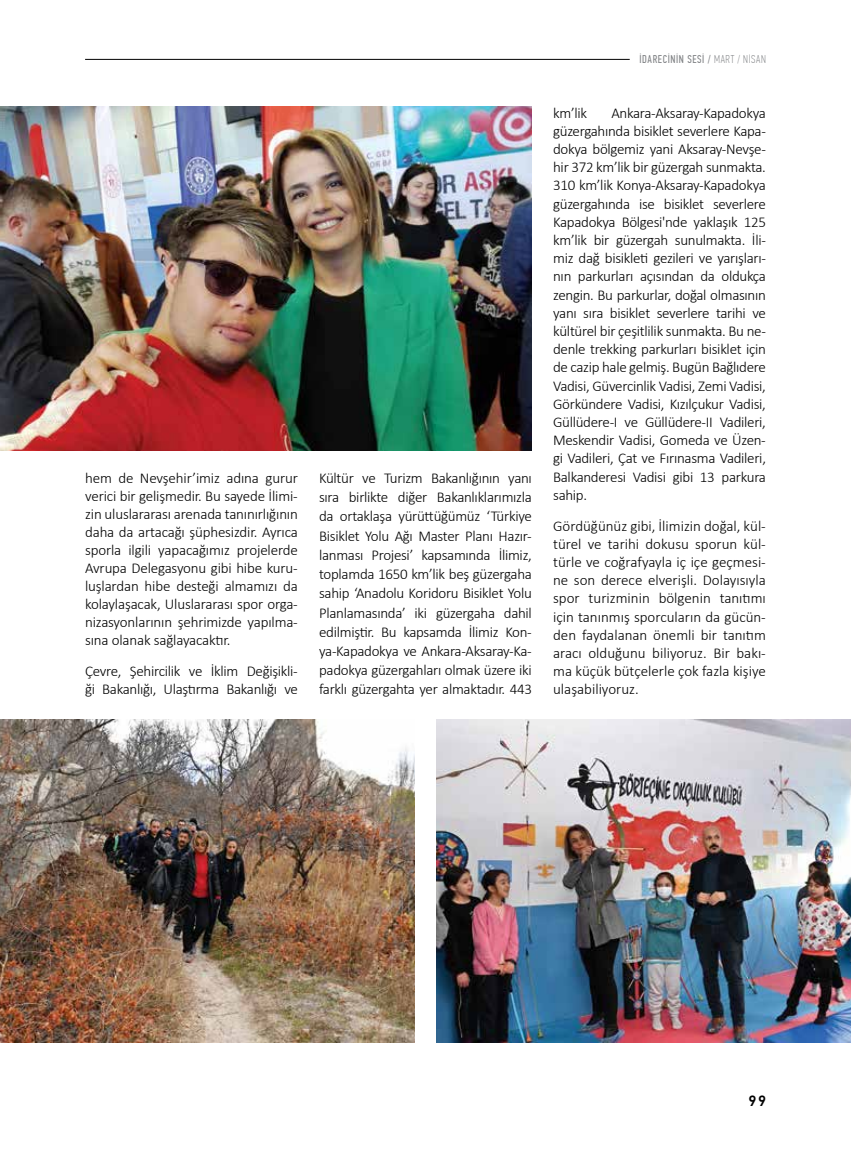
<style>
.page{position:relative;width:851px;height:1149px;background:#fff}
.page>*{position:absolute;margin:0;border:0;box-sizing:border-box;transform-origin:0 0}
.t1{font:300 15px/18.1px "Calibri";letter-spacing:-.02em;color:#000;text-align:justify}
.t2{font:500 15px "PF Din Text Pro";color:#000}
.t3{font:11.25px "PF Din Text Comp Pro";letter-spacing:.055em;color:#808285}
.s1{font-weight:100}
</style>
<div class="page">
<hr style="left:85px;top:59px;width:544px;height:1px;background:#000">
<img style="left:0;top:106px;width:531px;height:344px">
<img style="left:0;top:719px;width:415px;height:323px">
<img style="left:436px;top:719px;width:414px;height:323px">
<p class="t1" style="left:85px;top:468px;width:214px">hem de Nevşehir’imiz adına gurur verici bir gelişmedir. Bu sayede İlimi&shy;zin uluslararası arenada tanınırlığının daha da artacağı şüphesizdir. Ayrıca sporla ilgili yapacağımız projelerde Avrupa Delegasyonu gibi hibe kuru&shy;luşlardan hibe desteği almamızı da kolaylaşacak, Uluslararası spor orga&shy;nizasyonlarının şehrimizde yapılma&shy;sına olanak sağlayacaktır.</p>
<p class="t1" style="left:85px;top:661px;width:214px">Çevre, Şehircilik ve İklim Değişikli&shy;ği Bakanlığı, Ulaştırma Bakanlığı ve</p>
<p class="t1" style="left:319px;top:468px;width:214px;line-height:19.2px">Kültür ve Turizm Bakanlığının yanı sıra birlikte diğer Bakanlıklarımızla da ortaklaşa yürüttüğümüz ‘Türkiye Bisiklet Yolu Ağı Master Planı Hazır&shy;lanması Projesi’ kapsamında İlimiz, toplamda 1650 km’lik beş güzergaha sahip ‘Anadolu Koridoru Bisiklet Yolu Planlamasında’ iki güzergaha dahil edilmiştir. Bu kapsamda İlimiz Kon&shy;ya-Kapadokya ve Ankara-Aksaray-Ka&shy;padokya güzergahları olmak üzere iki farklı güzergahta yer almaktadır. 443</p>
<p class="t3" style="left:639px;top:53px;width:128px">İDARECİNİN SESİ / <span class="s1">MART / NİSAN</span></p>
<p class="t1" style="left:553px;top:103px;width:35px">km’lik</p>
<p class="t1" style="left:553px;top:103px;width:214px;text-indent:58px">Ankara-Aksaray-Kapadokya güzergahında bisiklet severlere Kapa&shy;dokya bölgemiz yani Aksaray-Nevşe&shy;hir 372 km’lik bir güzergah sunmakta.<br>310 km’lik Konya-Aksaray-Kapadokya güzergahında ise bisiklet severlere Kapadokya Bölgesi'nde yaklaşık 125 km’lik bir güzergah sunulmakta. İli&shy;miz dağ bisikleti gezileri ve yarışları&shy;nın parkurları açısından da oldukça zengin. Bu parkurlar, doğal olmasının yanı sıra bisiklet severlere tarihi ve kültürel bir çeşitlilik sunmakta. Bu ne&shy;denle trekking parkurları bisiklet için de cazip hale gelmiş. Bugün Bağlıdere Vadisi, Güvercinlik Vadisi, Zemi Vadisi, Görkündere Vadisi, Kızılçukur Vadisi, Güllüdere-I ve Güllüdere-II Vadileri, Meskendir Vadisi, Gomeda ve Üzen&shy;gi Vadileri, Çat ve Fırınasma Vadileri, Balkanderesi Vadisi gibi 13 parkura sahip.</p>
<p class="t1" style="left:553px;top:516px;width:214px">Gördüğünüz gibi, İlimizin doğal, kül&shy;türel ve tarihi dokusu sporun kül&shy;türle ve coğrafyayla iç içe geçmesi&shy;ne son derece elverişli. Dolayısıyla spor turizminin bölgenin tanıtımı için tanınmış sporcuların da gücün&shy;den faydalanan önemli bir tanıtım aracı olduğunu biliyoruz. Bir bakı&shy;ma küçük bütçelerle çok fazla kişiye ulaşabiliyoruz.</p>
<p class="t2" style="left:748px;top:1091px;width:19px">99</p>
</div>
